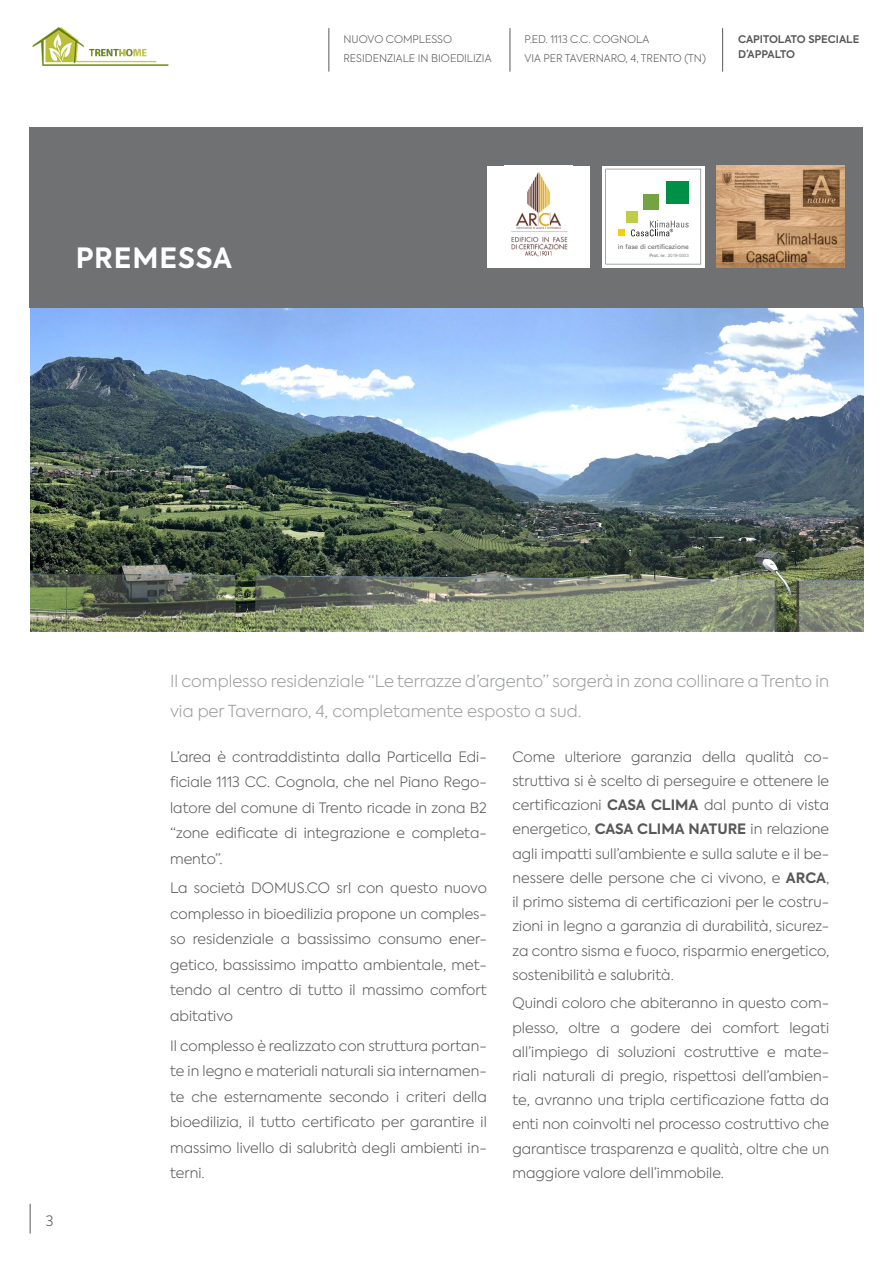
<style>
.page{position:relative;width:893px;height:1263px;background:#fff}
.page>*{position:absolute;margin:0;border:0;box-sizing:border-box;transform-origin:0 0}
.t1{font:700 27.75px "Axiforma";letter-spacing:.03em;color:#fff}
.t2{font:300 16.5px/30px "Axiforma";color:#9c9e9f}
.t3{font:300 14.25px/24.3px "Axiforma";color:#58585a;text-align:justify}
.t4{font:300 10.5px/19.2px "Axiforma";color:#58585a}
.t5{font:600 10.5px/15px "Axiforma";color:#58585a}
.t6{font:6.6px "Univers";color:#606263}
.t7{font:4.35px "Arial";color:#87888a}
.s1{font-family:"Univers";font-size:4.5px;color:#606263}
.s2{font-weight:700}
</style>
<div class="page">
<svg style="left:30px;top:1204px;width:1px;height:29px"></svg>
<hr style="left:510px;top:28px;width:1px;height:44px;background:#58585a">
<hr style="left:722px;top:28px;width:1px;height:44px;background:#58585a">
<hr style="left:328px;top:28px;width:1px;height:44px;background:#58585a">
<img style="left:32px;top:27px;width:137px;height:39px">
<img style="left:31px;top:308px;width:833px;height:323px">
<div style="left:30px;top:128px;width:833px;height:180px;background:#707172"></div>
<svg style="left:602px;top:166px;width:102px;height:102px"></svg>
<svg style="left:605px;top:169px;width:96px;height:95px;background:#e5eee4"></svg>
<div style="left:487px;top:166px;width:102px;height:102px;background:#fff"></div>
<img style="left:525px;top:251px;width:27px;height:5px">
<img style="left:511px;top:172px;width:57px;height:78px">
<img style="left:516px;top:173px;width:45px;height:56px">
<img style="left:716px;top:166px;width:129px;height:102px">
<h1 class="t1" style="left:76px;top:239px;width:158px">PREMESSA</h1>
<p class="t4" style="left:343px;top:30px;width:150px">NUOVO COMPLESSO<br>RESIDENZIALE IN BIOEDILIZIA</p>
<p class="t5" style="left:738px;top:32px;width:123px">CAPITOLATO SPECIALE<br>D’APPALTO</p>
<p class="t4" style="left:525px;top:30px;width:183px">P.ED. 1113 C.C. COGNOLA<br>VIA PER TAVERNARO, 4, TRENTO (TN)</p>
<p class="t6" style="left:618px;top:243px;width:72px">in fase di certificazione</p>
<p class="t7" style="left:649px;top:253px;width:41px"><span class="s1">Prot. nr.</span> 2019-0003</p>
<p class="t3" style="left:46px;top:1208px;width:9px">3</p>
<p class="t2" style="left:170px;top:666px;width:661px">Il complesso residenziale “Le terrazze d’argento” sorgerà in zona collinare a Trento in via per Tavernaro, 4, completamente esposto a sud.</p>
<p class="t3" style="left:170px;top:744px;width:318px;line-height:25.5px">L’area è contraddistinta dalla Particella Edi&shy;ficiale 1113 CC. Cognola, che nel Piano Rego&shy;latore del comune di Trento ricade in zona B2 “zone edificate di integrazione e completa&shy;mento”.</p>
<p class="t3" style="left:170px;top:875px;width:318px;line-height:25.5px">La società DOMUS.CO srl con questo nuovo complesso in bioedilizia propone un comples&shy;so residenziale a bassissimo consumo ener&shy;getico, bassissimo impatto ambientale, met&shy;tendo al centro di tutto il massimo comfort abitativo</p>
<p class="t3" style="left:170px;top:1032px;width:318px;line-height:25.5px">Il complesso è realizzato con struttura portan&shy;te in legno e materiali naturali sia internamen&shy;te che esternamente secondo i criteri della bioedilizia, il tutto certificato per garantire il massimo livello di salubrità degli ambienti in&shy;terni.</p>
<p class="t3" style="left:512px;top:744px;width:318px">Come ulteriore garanzia della qualità co&shy;struttiva si è scelto di perseguire e ottenere le certificazioni <span class="s2">CASA CLIMA</span> dal punto di vista energetico, <span class="s2">CASA CLIMA NATURE</span> in relazione agli impatti sull’ambiente e sulla salute e il be&shy;nessere delle persone che ci vivono, e <span class="s2">ARCA</span>, il primo sistema di certificazioni per le costru&shy;zioni in legno a garanzia di durabilità, sicurez&shy;za contro sisma e fuoco, risparmio energetico, sostenibilità e salubrità.</p>
<p class="t3" style="left:512px;top:991px;width:318px">Quindi coloro che abiteranno in questo com&shy;plesso, oltre a godere dei comfort legati all’impiego di soluzioni costruttive e mate&shy;riali naturali di pregio, rispettosi dell’ambien&shy;te, avranno una tripla certificazione fatta da enti non coinvolti nel processo costruttivo che garantisce trasparenza e qualità, oltre che un maggiore valore dell’immobile.</p>
</div>
